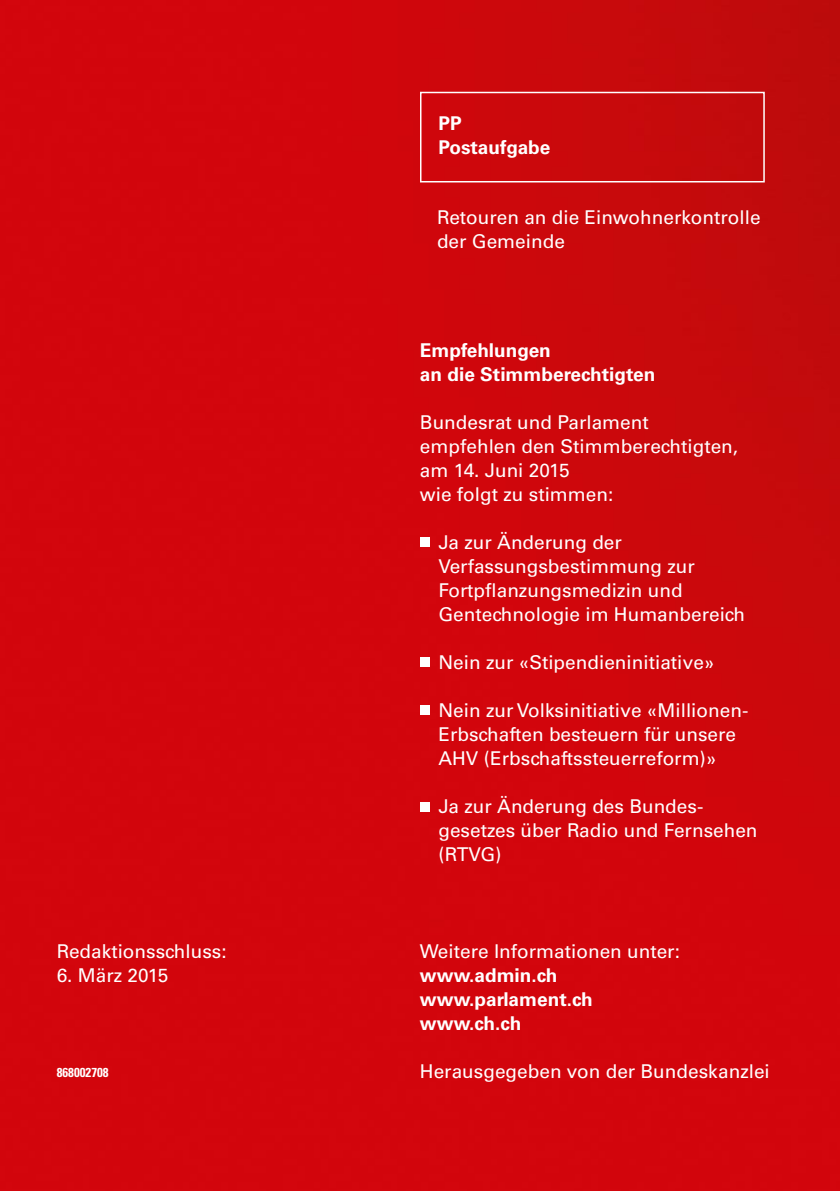
<style>
.page{position:relative;width:840px;height:1191px;background:#fff}
.page>*{position:absolute;margin:0;border:0;box-sizing:border-box;transform-origin:0 0}
.Grundtext_Weiss_9_5p{font:19px/24px "Univers";color:#fff}
.Weiss_Bold_9_5pt{font:700 19px/24px "Univers";color:#fff}
.www{font:700 19px "Univers";color:#fff}
.Nummer{font:700 condensed 13px "Univers";color:#fff}
</style>
<div class="page">
<img style="left:0;top:0;width:839px;height:1191px">
<div style="left:420px;top:92px;width:344px;height:90px;border:2px solid #fff"></div>
<div style="left:420px;top:537px;width:10px;height:9px;background:#fff"></div>
<div style="left:420px;top:657px;width:10px;height:10px;background:#fff"></div>
<div style="left:420px;top:705px;width:10px;height:10px;background:#fff"></div>
<div style="left:420px;top:802px;width:10px;height:9px;background:#fff"></div>
<p class="Grundtext_Weiss_9_5p" style="left:57px;top:939px;width:171px">Redaktionsschluss:</p>
<p class="Grundtext_Weiss_9_5p" style="left:57px;top:963px;width:113px">6. März 2015</p>
<p class="Nummer" style="left:57px;top:1064px;width:53px">868002708</p>
<h2 class="Weiss_Bold_9_5pt" style="left:438px;top:112px;width:25px">PP</h2>
<h2 class="Weiss_Bold_9_5pt" style="left:438px;top:136px;width:113px">Postaufgabe</h2>
<p class="Grundtext_Weiss_9_5p" style="left:437px;top:205px;width:325px">Retouren an die Einwohnerkontrolle der Gemeinde</p>
<h2 class="Weiss_Bold_9_5pt" style="left:420px;top:338px;width:237px">Empfehlungen<br>an die Stimmberechtigten</h2>
<p class="Grundtext_Weiss_9_5p" style="left:420px;top:410px;width:319px">Bundesrat und Parlament empfehlen den Stimmberechtigten, am 14. Juni 2015<br>wie folgt zu stimmen:</p>
<p class="Grundtext_Weiss_9_5p" style="left:438px;top:530px;width:308px">Ja zur Änderung der<br>Verfassungsbestimmung zur<br>Fortpflanzungsmedizin und<br>Gentechnologie im Humanbereich</p>
<p class="Grundtext_Weiss_9_5p" style="left:438px;top:650px;width:277px">Nein zur «Stipendieninitiative»</p>
<p class="Grundtext_Weiss_9_5p" style="left:438px;top:698px;width:311px">Nein zur Volksinitiative «Millionen-<br>Erbschaften besteuern für unsere<br>AHV (Erbschaftssteuerreform)»</p>
<p class="Grundtext_Weiss_9_5p" style="left:438px;top:794px;width:320px">Ja zur Änderung des Bundes&shy;gesetzes über Radio und Fernsehen (RTVG)</p>
<p class="Grundtext_Weiss_9_5p" style="left:420px;top:939px;width:261px">Weitere Informationen unter:</p>
<p class="www" style="left:420px;top:964px;width:139px">www.admin.ch</p>
<p class="www" style="left:420px;top:988px;width:174px">www.parlament.ch</p>
<p class="www" style="left:420px;top:1012px;width:103px">www.ch.ch</p>
<p class="Grundtext_Weiss_9_5p" style="left:420px;top:1059px;width:351px">Herausgegeben von der Bundeskanzlei</p>
</div>
